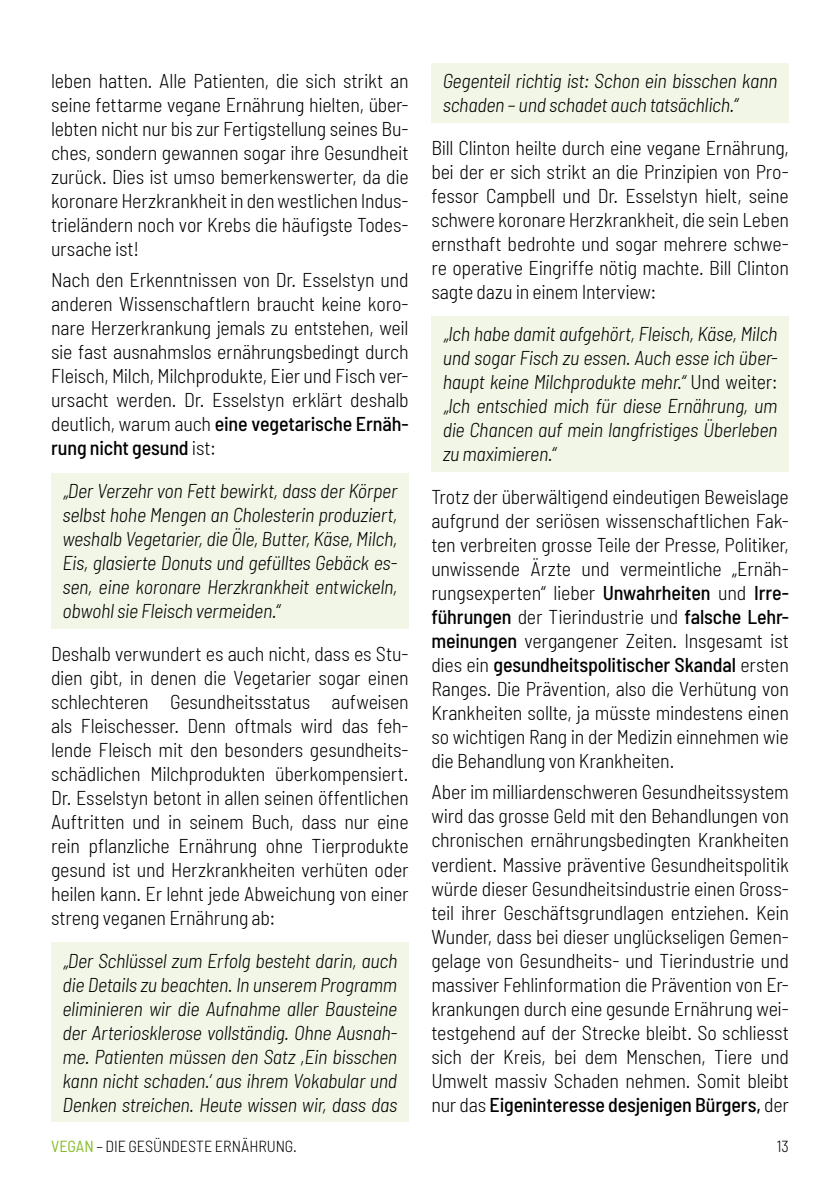
<style>
.page{position:relative;width:840px;height:1191px;background:#fff}
.page>*{position:absolute;margin:0;border:0;box-sizing:border-box;transform-origin:0 0}
.t1{font:300 semi-condensed 20px/24px "Barlow";letter-spacing:-.01em;color:#000;text-align:justify}
.t2{font:italic 300 semi-condensed 20px/24px "Barlow";letter-spacing:-.01em;color:#000;text-align:justify}
.t3{font:300 semi-condensed 16px "Barlow";color:#000}
.s1{font-weight:500}
.s2{font-style:normal}
.s3{font-weight:400;color:#86bc25}
</style>
<div class="page">
<div style="left:51px;top:473px;width:357px;height:155px;background:#f1f6e6"></div>
<div style="left:51px;top:942px;width:357px;height:179px;background:#f1f6e6"></div>
<div style="left:431px;top:63px;width:357px;height:59px;background:#f1f6e6"></div>
<div style="left:431px;top:316px;width:357px;height:155px;background:#f1f6e6"></div>
<p class="t1" style="left:51px;top:68px;width:359px">leben hatten. Alle Patienten, die sich strikt an seine fettarme vegane Ernährung hielten, über&shy;lebten nicht nur bis zur Fertigstellung seines Bu&shy;ches, sondern gewannen sogar ihre Gesundheit zurück. Dies ist umso bemerkenswerter, da die koronare Herzkrankheit in den westlichen Indus&shy;trieländern noch vor Krebs die häufigste Todes&shy;ursache ist!</p>
<p class="t1" style="left:51px;top:268px;width:359px">Nach den Erkenntnissen von Dr. Esselstyn und anderen Wissenschaftlern braucht keine koro&shy;nare Herzerkrankung jemals zu entstehen, weil sie fast ausnahmslos ernährungsbedingt durch Fleisch, Milch, Milchprodukte, Eier und Fisch ver&shy;ursacht werden. Dr. Esselstyn erklärt deshalb deutlich, warum auch <span class="s1">eine vegetarische Ernäh&shy;rung nicht gesund</span> ist:</p>
<p class="t2" style="left:62px;top:478px;width:336px">„Der Verzehr von Fett bewirkt, dass der Körper selbst hohe Mengen an Cholesterin produziert, weshalb Vegetarier, die Öle, Butter, Käse, Milch, Eis, glasierte Donuts und gefülltes Gebäck es&shy;sen, eine koronare Herzkrankheit entwickeln, obwohl sie Fleisch vermeiden.“</p>
<p class="t1" style="left:51px;top:641px;width:359px">Deshalb verwundert es auch nicht, dass es Stu&shy;dien gibt, in denen die Vegetarier sogar einen schlechteren Gesundheitsstatus aufweisen als Fleischesser. Denn oftmals wird das feh&shy;lende Fleisch mit den besonders gesundheits&shy;schädlichen Milchprodukten überkompensiert.<br>Dr. Esselstyn betont in allen seinen öffentlichen Auftritten und in seinem Buch, dass nur eine rein pflanzliche Ernährung ohne Tierprodukte gesund ist und Herzkrankheiten verhüten oder heilen kann. Er lehnt jede Abweichung von einer streng veganen Ernährung ab:</p>
<p class="t2" style="left:62px;top:947px;width:336px">„Der Schlüssel zum Erfolg besteht darin, auch die Details zu beachten. In unserem Programm eliminieren wir die Aufnahme aller Bausteine der Arteriosklerose vollständig. Ohne Ausnah&shy;me. Patienten müssen den Satz ,Ein bisschen kann nicht schaden.‘ aus ihrem Vokabular und Denken streichen. Heute wissen wir, dass das</p>
<p class="t2" style="left:442px;top:68px;width:336px">Gegenteil richtig ist: Schon ein bisschen kann schaden – und schadet auch tatsächlich.“</p>
<p class="t1" style="left:431px;top:135px;width:359px">Bill Clinton heilte durch eine vegane Ernährung, bei der er sich strikt an die Prinzipien von Pro&shy;fessor Campbell und Dr. Esselstyn hielt, seine schwere koronare Herzkrankheit, die sein Leben ernsthaft bedrohte und sogar mehrere schwe&shy;re operative Eingriffe nötig machte. Bill Clinton sagte dazu in einem Interview:</p>
<p class="t2" style="left:442px;top:322px;width:336px">„Ich habe damit aufgehört, Fleisch, Käse, Milch und sogar Fisch zu essen. Auch esse ich über&shy;haupt keine Milchprodukte mehr.“ <span class="s2">Und weiter: </span>„Ich entschied mich für diese Ernährung, um die Chancen auf mein langfristiges Überleben zu maximieren.“</p>
<p class="t1" style="left:431px;top:484px;width:359px">Trotz der überwältigend eindeutigen Beweislage aufgrund der seriösen wissenschaftlichen Fak&shy;ten verbreiten grosse Teile der Presse, Politiker, unwissende Ärzte und vermeintliche „Ernäh&shy;rungsexperten“ lieber <span class="s1">Unwahrheiten</span> und <span class="s1">Irre&shy;führungen</span> der Tierindustrie und <span class="s1">falsche Lehr&shy;meinungen</span> vergangener Zeiten. Insgesamt ist dies ein <span class="s1">gesundheitspolitischer Skandal</span> ersten Ranges. Die Prävention, also die Verhütung von Krankheiten sollte, ja müsste mindestens einen so wichtigen Rang in der Medizin einnehmen wie die Behandlung von Krankheiten.</p>
<p class="t1" style="left:431px;top:779px;width:359px">Aber im milliardenschweren Gesundheitssystem wird das grosse Geld mit den Behandlungen von chronischen ernährungsbedingten Krankheiten verdient. Massive präventive Gesundheitspolitik würde dieser Gesundheitsindustrie einen Gross&shy;teil ihrer Geschäftsgrundlagen entziehen. Kein Wunder, dass bei dieser unglückseligen Gemen&shy;gelage von Gesundheits- und Tierindustrie und massiver Fehlinformation die Prävention von Er&shy;krankungen durch eine gesunde Ernährung wei&shy;testgehend auf der Strecke bleibt. So schliesst sich der Kreis, bei dem Menschen, Tiere und Umwelt massiv Schaden nehmen. Somit bleibt nur das <span class="s1">Eigeninteresse desjenigen Bürgers,</span> der</p>
<p class="t3" style="left:51px;top:1136px;width:247px"><span class="s3">VEGAN</span> – DIE GESÜNDESTE ERNÄHRUNG.</p>
<p class="t3" style="left:776px;top:1136px;width:14px">13</p>
</div>
